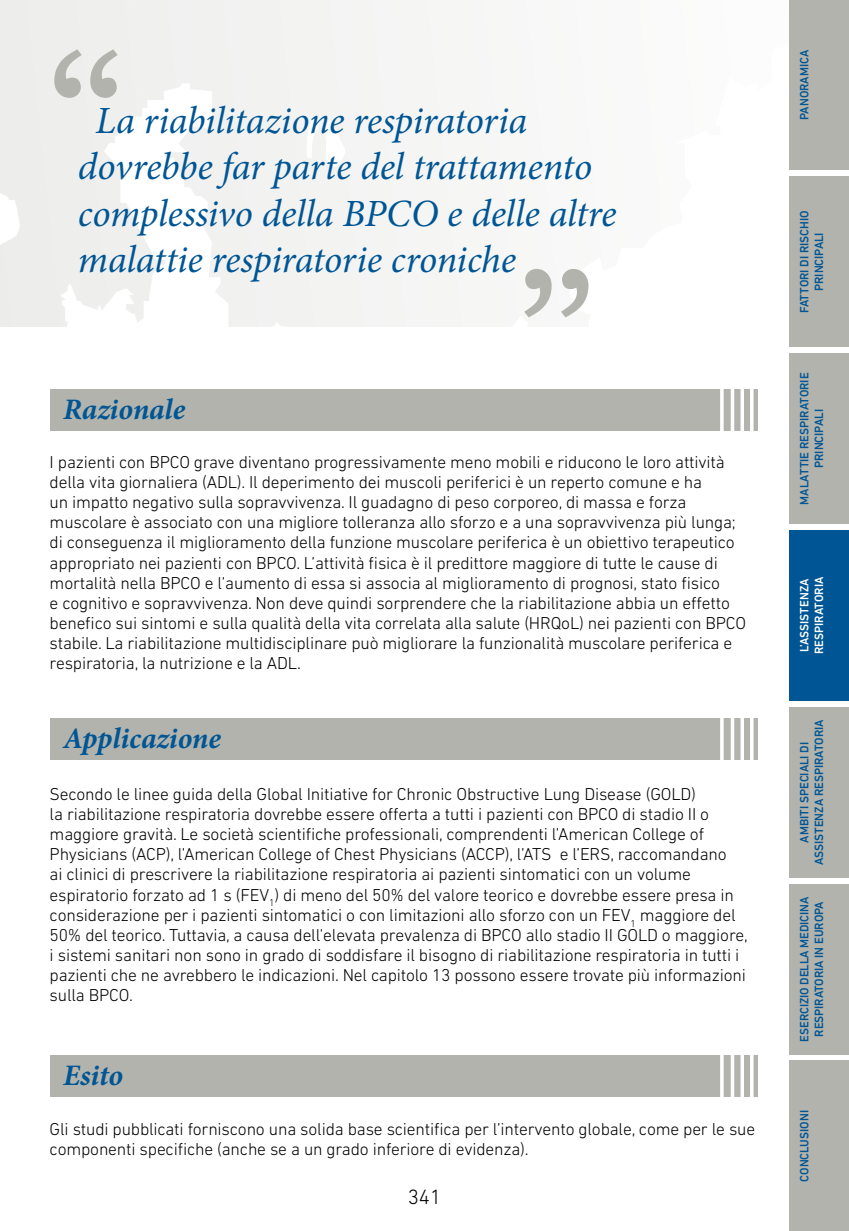
<style>
.page{position:relative;width:849px;height:1231px;background:#fff}
.page>*{position:absolute;margin:0;border:0;box-sizing:border-box;transform-origin:0 0}
.t1{font:197.75px "Euphemia UCAS";color:#b1b3ac}
.t2{font:italic 38.5px/46.2px "Minion Pro";letter-spacing:-.01em;color:#005594}
.t3{font:italic 700 29.75px "Minion Pro";letter-spacing:-.005em;color:#005594}
.t4{font:300 21px "DIN Next LT Pro";color:#000}
.t5{font:300 17.5px/20.1px "DIN Next LT Pro";letter-spacing:-.01em;color:#000}
.t6{font:500 12.25px/14.7px "DIN Next LT Pro";color:#005594;text-align:center}
.t7{font:500 12.25px/14.7px "DIN Next LT Pro";color:#fff}
</style>
<div class="page">
<div style="left:0;top:0;width:828px;height:178px;background:#eeeeed"></div>
<svg style="left:102px;top:0;width:699px;height:202px"></svg>
<svg style="left:203px;top:202px;width:61px;height:124px"></svg>
<svg style="left:558px;top:186px;width:123px;height:16px"></svg>
<svg style="left:0;top:178px;width:165px;height:148px"></svg>
<div style="left:264px;top:123px;width:294px;height:203px;background:#f4f5f4"></div>
<svg style="left:319px;top:90px;width:34px;height:68px"></svg>
<div style="left:51px;top:389px;width:707px;height:41px;background:#b1b3ac"></div>
<hr style="left:749px;top:379px;width:4px;height:71px;background:#fff">
<hr style="left:740px;top:379px;width:3px;height:71px;background:#fff">
<hr style="left:730px;top:379px;width:4px;height:71px;background:#fff">
<hr style="left:720px;top:379px;width:3px;height:71px;background:#fff">
<div style="left:51px;top:1054px;width:707px;height:42px;background:#b1b3ac"></div>
<hr style="left:749px;top:1044px;width:4px;height:72px;background:#fff">
<hr style="left:740px;top:1044px;width:3px;height:72px;background:#fff">
<hr style="left:730px;top:1044px;width:4px;height:72px;background:#fff">
<hr style="left:720px;top:1044px;width:3px;height:72px;background:#fff">
<div style="left:51px;top:718px;width:707px;height:41px;background:#b1b3ac"></div>
<hr style="left:749px;top:708px;width:4px;height:72px;background:#fff">
<hr style="left:740px;top:708px;width:3px;height:72px;background:#fff">
<hr style="left:730px;top:708px;width:4px;height:72px;background:#fff">
<hr style="left:720px;top:708px;width:3px;height:72px;background:#fff">
<div style="left:789px;top:0;width:59px;height:170px;background:#b1b3ac"></div>
<div style="left:789px;top:177px;width:59px;height:170px;background:#b1b3ac"></div>
<div style="left:789px;top:353px;width:59px;height:170px;background:#b1b3ac"></div>
<div style="left:789px;top:530px;width:59px;height:170px;background:#005594"></div>
<div style="left:789px;top:884px;width:59px;height:169px;background:#b1b3ac"></div>
<div style="left:789px;top:1060px;width:59px;height:170px;background:#b1b3ac"></div>
<div style="left:789px;top:707px;width:59px;height:170px;background:#b1b3ac"></div>
<h1 class="t1" style="left:48px;top:0;width:80px">“</h1>
<h2 class="t2" style="left:78px;top:98px;width:540px;text-indent:18px">La riabilitazione respiratoria dovrebbe far parte del trattamento complessivo della BPCO e delle altre malattie respiratorie croniche</h2>
<h1 class="t1" style="left:518px;top:220px;width:82px">”</h1>
<h3 class="t3" style="left:63px;top:388px;width:124px">Razionale</h3>
<p class="t5" style="left:50px;top:451px;width:697px">I pazienti con BPCO grave diventano progressivamente meno mobili e riducono le loro attività della vita giornaliera (ADL). Il deperimento dei muscoli periferici è un reperto comune e ha<br>un impatto negativo sulla sopravvivenza. Il guadagno di peso corporeo, di massa e forza muscolare è associato con una migliore tolleranza allo sforzo e a una sopravvivenza più lunga; di conseguenza il miglioramento della funzione muscolare periferica è un obiettivo terapeutico appropriato nei pazienti con BPCO. L’attività fisica è il predittore maggiore di tutte le cause di mortalità nella BPCO e l’aumento di essa si associa al miglioramento di prognosi, stato fisico<br>e cognitivo e sopravvivenza. Non deve quindi sorprendere che la riabilitazione abbia un effetto benefico sui sintomi e sulla qualità della vita correlata alla salute (HRQoL) nei pazienti con BPCO stabile. La riabilitazione multidisciplinare può migliorare la funzionalità muscolare periferica e respiratoria, la nutrizione e la ADL.</p>
<h3 class="t3" style="left:63px;top:717px;width:159px">Applicazione</h3>
<p class="t5" style="left:50px;top:783px;width:699px">Secondo le linee guida della Global Initiative for Chronic Obstructive Lung Disease (GOLD)<br>la riabilitazione respiratoria dovrebbe essere offerta a tutti i pazienti con BPCO di stadio II o maggiore gravità. Le società scientifiche professionali, comprendenti l’American College of Physicians (ACP), l’American College of Chest Physicians (ACCP), l’ATS e l’ERS, raccomandano<br>ai clinici di prescrivere la riabilitazione respiratoria ai pazienti sintomatici con un volume espiratorio forzato ad 1 s (FEV<sub>1</sub>) di meno del 50% del valore teorico e dovrebbe essere presa in considerazione per i pazienti sintomatici o con limitazioni allo sforzo con un FEV<sub>1</sub> maggiore del 50% del teorico. Tuttavia, a causa dell’elevata prevalenza di BPCO allo stadio II GOLD o maggiore, i sistemi sanitari non sono in grado di soddisfare il bisogno di riabilitazione respiratoria in tutti i pazienti che ne avrebbero le indicazioni. Nel capitolo 13 possono essere trovate più informazioni sulla BPCO.</p>
<h3 class="t3" style="left:63px;top:1053px;width:62px">Esito</h3>
<p class="t5" style="left:50px;top:1118px;width:707px">Gli studi pubblicati forniscono una solida base scientifica per l’intervento globale, come per le sue componenti specifiche (anche se a un grado inferiore di evidenza).</p>
<p class="t4" style="left:407px;top:1184px;width:35px">341</p>
<p class="t6" style="left:796px;top:120px;width:71px;rotate:-90deg">Panoramica</p>
<p class="t6" style="left:796px;top:313px;width:103px;rotate:-90deg">Fattori di rischio principali</p>
<p class="t6" style="left:796px;top:504px;width:133px;rotate:-90deg">Malattie respiratorie principali</p>
<p class="t7" style="left:796px;top:654px;width:79px;rotate:-90deg">l’assistenza respiratoria</p>
<p class="t6" style="left:796px;top:865px;width:148px;rotate:-90deg">Ambiti speciali di assistenza respiratoria</p>
<p class="t6" style="left:796px;top:1041px;width:147px;rotate:-90deg">Esercizio della medicina respiratoria in Europa</p>
<p class="t6" style="left:796px;top:1181px;width:73px;rotate:-90deg">Conclusioni</p>
</div>
